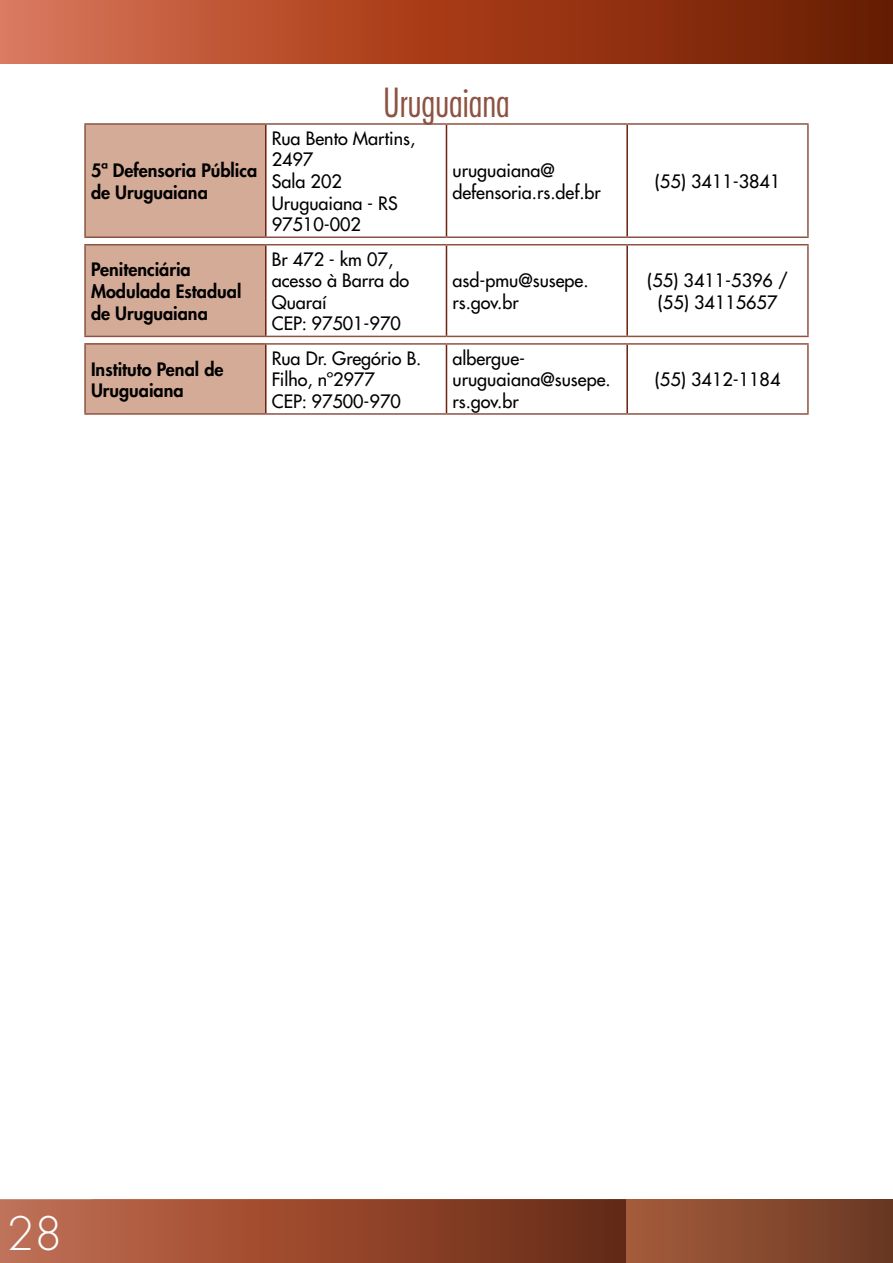
<style>
.page{position:relative;width:893px;height:1263px;background:#fff}
.page>*{position:absolute;margin:0;border:0;box-sizing:border-box;transform-origin:0 0}
.t1{font:300 45px "Futura LT Pro";color:#fff}
.t2{font:300 condensed 39px "Futura LT Pro";color:#8d5342}
.t3{font:500 18px/21.6px "Futura LT Pro";color:#000}
.t4{font:800 18px/21.6px "Futura LT Pro";color:#000}
</style>
<div class="page">
<svg style="left:0;top:0;width:893px;height:64px;background:#a34222"></svg>
<svg style="left:626px;top:1199px;width:267px;height:64px;background:#864a2f"></svg>
<div style="left:0;top:1199px;width:626px;height:64px;background:linear-gradient(to right,#c56d51,#682811)"></div>
<div style="left:85px;top:124px;width:181px;height:113px;background:#d4ab97"></div>
<hr style="left:84px;top:123px;width:182px;height:2px;background:#8d5342">
<hr style="left:84px;top:125px;width:2px;height:111px;background:#8d5342">
<hr style="left:266px;top:123px;width:180px;height:2px;background:#8d5342">
<hr style="left:446px;top:123px;width:181px;height:2px;background:#8d5342">
<hr style="left:627px;top:123px;width:182px;height:2px;background:#8d5342">
<hr style="left:807px;top:125px;width:2px;height:111px;background:#8d5342">
<hr style="left:84px;top:236px;width:182px;height:2px;background:#8d5342">
<hr style="left:266px;top:236px;width:180px;height:2px;background:#8d5342">
<hr style="left:446px;top:236px;width:181px;height:2px;background:#8d5342">
<hr style="left:627px;top:236px;width:182px;height:2px;background:#8d5342">
<hr style="left:265px;top:125px;width:1px;height:111px;background:#6d200c">
<hr style="left:446px;top:125px;width:1px;height:111px;background:#6d200c">
<hr style="left:626px;top:125px;width:2px;height:111px;background:#6d200c">
<div style="left:85px;top:245px;width:181px;height:91px;background:#d4ab97"></div>
<hr style="left:84px;top:244px;width:182px;height:1px;background:#8d5342">
<hr style="left:84px;top:245px;width:2px;height:91px;background:#8d5342">
<hr style="left:266px;top:244px;width:180px;height:1px;background:#8d5342">
<hr style="left:446px;top:244px;width:181px;height:1px;background:#8d5342">
<hr style="left:627px;top:244px;width:182px;height:1px;background:#8d5342">
<hr style="left:807px;top:245px;width:2px;height:91px;background:#8d5342">
<hr style="left:84px;top:336px;width:182px;height:1px;background:#8d5342">
<hr style="left:266px;top:336px;width:180px;height:1px;background:#8d5342">
<hr style="left:446px;top:336px;width:181px;height:1px;background:#8d5342">
<hr style="left:627px;top:336px;width:182px;height:1px;background:#8d5342">
<hr style="left:265px;top:245px;width:1px;height:91px;background:#6d200c">
<hr style="left:446px;top:245px;width:1px;height:91px;background:#6d200c">
<hr style="left:626px;top:245px;width:2px;height:91px;background:#6d200c">
<div style="left:85px;top:344px;width:181px;height:70px;background:#d4ab97"></div>
<hr style="left:84px;top:343px;width:182px;height:2px;background:#8d5342">
<hr style="left:84px;top:345px;width:2px;height:68px;background:#8d5342">
<hr style="left:266px;top:343px;width:180px;height:2px;background:#8d5342">
<hr style="left:446px;top:343px;width:181px;height:2px;background:#8d5342">
<hr style="left:627px;top:343px;width:182px;height:2px;background:#8d5342">
<hr style="left:807px;top:345px;width:2px;height:68px;background:#8d5342">
<hr style="left:84px;top:413px;width:182px;height:2px;background:#8d5342">
<hr style="left:266px;top:413px;width:180px;height:2px;background:#8d5342">
<hr style="left:446px;top:413px;width:181px;height:2px;background:#8d5342">
<hr style="left:627px;top:413px;width:182px;height:2px;background:#8d5342">
<hr style="left:265px;top:345px;width:1px;height:68px;background:#6d200c">
<hr style="left:446px;top:345px;width:1px;height:68px;background:#6d200c">
<hr style="left:626px;top:345px;width:2px;height:68px;background:#6d200c">
<p class="t4" style="left:91px;top:159px;width:168px">5ª Defensoria Pública de Uruguaiana</p>
<p class="t4" style="left:91px;top:258px;width:152px">Penitenciária<br>Modulada Estadual de Uruguaiana</p>
<h2 class="t2" style="left:383px;top:78px;width:128px">Uruguaiana</h2>
<p class="t3" style="left:272px;top:127px;width:145px">Rua Bento Martins,<br>2497<br>Sala 202<br>Uruguaiana - RS<br>97510-002</p>
<p class="t3" style="left:272px;top:247px;width:139px">Br 472 - km 07, acesso à Barra do<br>Quaraí<br>CEP: 97501-970</p>
<p class="t3" style="left:452px;top:159px;width:150px">uruguaiana@ defensoria.rs.def.br</p>
<p class="t3" style="left:655px;top:170px;width:127px">(55) 3411-3841</p>
<p class="t3" style="left:452px;top:269px;width:138px">asd-pmu@susepe. rs.gov.br</p>
<p class="t3" style="left:647px;top:269px;width:142px;text-align:center">(55) 3411-5396 / (55) 34115657</p>
<p class="t4" style="left:91px;top:357px;width:134px">Instituto Penal de<br>Uruguaiana</p>
<p class="t3" style="left:272px;top:346px;width:151px">Rua Dr. Gregório B.<br>Filho, nº2977<br>CEP: 97500-970</p>
<p class="t3" style="left:452px;top:346px;width:160px">albergue&shy;uruguaiana@susepe. rs.gov.br</p>
<p class="t3" style="left:655px;top:368px;width:127px">(55) 3412-1184</p>
<h1 class="t1" style="left:7px;top:1204px;width:57px">28</h1>
</div>
